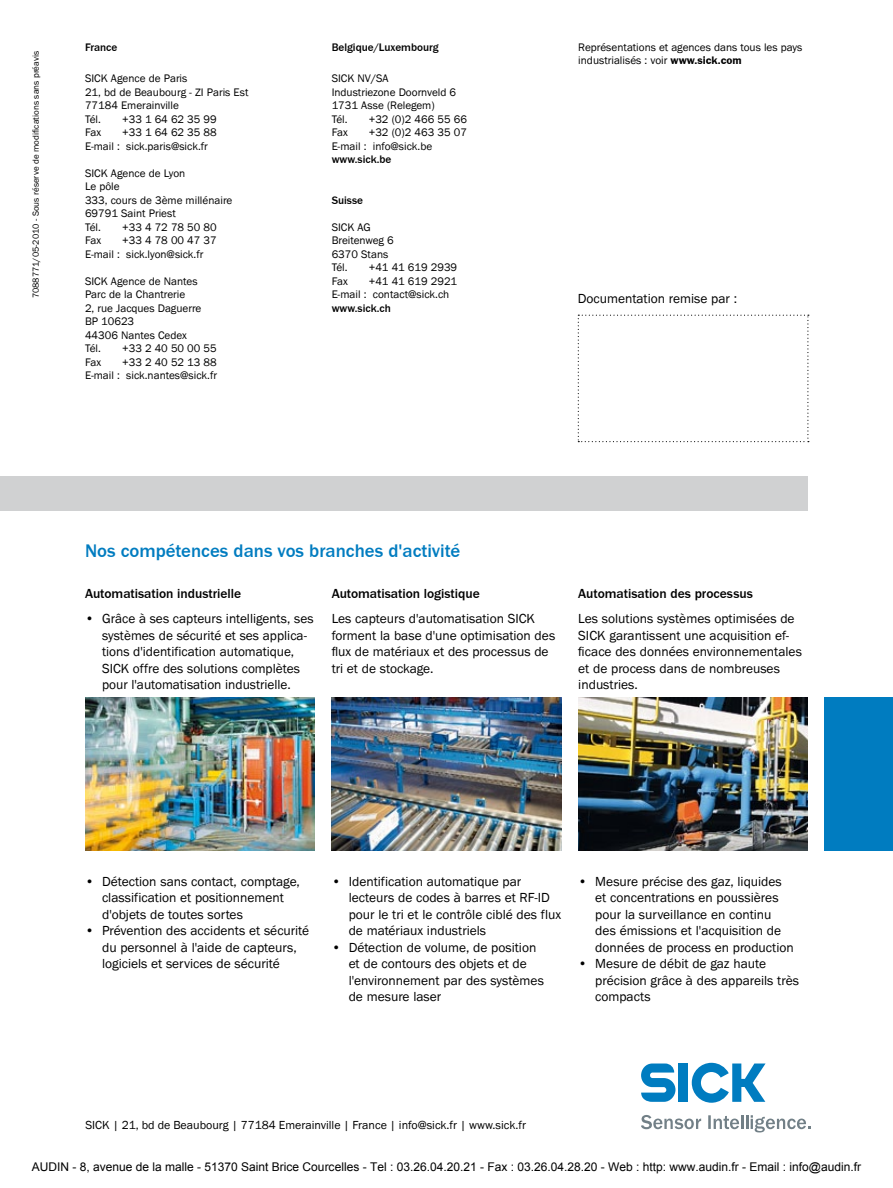
<style>
.page{position:relative;width:893px;height:1188px;background:#fff}
.page>*{position:absolute;margin:0;border:0;box-sizing:border-box;transform-origin:0 0}
.t1{font:500 18.75px "SICK Franklin";color:#007cc0}
.t2{font:13.5px/16.5px "SICK Franklin";color:#000}
.t3{font:500 13.5px "SICK Franklin";color:#000}
.t4{font:12px "Arial";color:#000}
.t5{font:12px "SICK Franklin";color:#000}
.t6{font:11.25px/13.5px "SICK Franklin";color:#000}
.t7{font:500 11.25px "SICK Franklin";color:#000}
.t8{font:9px "SICK Franklin";color:#000}
.s1{font-weight:700}
</style>
<div class="page">
<svg style="left:641px;top:1064px;width:34px;height:38px"></svg>
<div style="left:679px;top:1064px;width:9px;height:38px;background:#007cc0"></div>
<svg style="left:692px;top:1063px;width:73px;height:40px"></svg>
<svg style="left:641px;top:1115px;width:60px;height:14px"></svg>
<svg style="left:708px;top:1115px;width:103px;height:17px"></svg>
<div style="left:825px;top:697px;width:68px;height:153px;background:#007cc0"></div>
<img style="left:578px;top:697px;width:230px;height:153px">
<img style="left:332px;top:697px;width:229px;height:153px">
<img style="left:85px;top:697px;width:230px;height:153px">
<svg style="left:578px;top:315px;width:231px;height:127px"></svg>
<div style="left:0;top:476px;width:808px;height:34px;background:#d0d1d2"></div>
<p class="t8" style="left:30px;top:298px;width:249px;rotate:-90deg">7088771/05-2010 - Sous réserve de modifications sans préavis</p>
<p class="t7" style="left:85px;top:40px;width:34px">France</p>
<p class="t6" style="left:85px;top:72px;width:165px">SICK Agence de Paris<br>21, bd de Beaubourg - ZI Paris Est<br>77184 Emerainville<br>Tél.</p>
<p class="t6" style="left:122px;top:112px;width:96px">+33 1 64 62 35 99</p>
<p class="t6" style="left:85px;top:126px;width:133px;text-indent:37px">+33 1 64 62 35 88<br>E-mail : sick.paris@sick.fr</p>
<p class="t6" style="left:85px;top:166px;width:149px">SICK Agence de Lyon<br>Le pôle<br>333, cours de 3ème millénaire<br>69791 Saint Priest<br>Tél.</p>
<p class="t6" style="left:85px;top:126px;width:18px">Fax</p>
<p class="t6" style="left:122px;top:220px;width:96px">+33 4 72 78 50 80</p>
<p class="t6" style="left:85px;top:234px;width:133px;text-indent:37px">+33 4 78 00 47 37<br>E-mail : sick.lyon@sick.fr</p>
<p class="t6" style="left:85px;top:274px;width:118px">SICK Agence de Nantes<br>Parc de la Chantrerie<br>2, rue Jacques Daguerre<br>BP 10623<br>44306 Nantes Cedex<br>Tél.</p>
<p class="t6" style="left:85px;top:234px;width:18px">Fax</p>
<p class="t6" style="left:122px;top:342px;width:96px">+33 2 40 50 00 55</p>
<p class="t6" style="left:85px;top:355px;width:134px;text-align:right">+33 2 40 52 13 88<br>E-mail : sick.nantes@sick.fr</p>
<p class="t6" style="left:85px;top:355px;width:18px">Fax</p>
<p class="t7" style="left:332px;top:40px;width:109px">Belgique/Luxembourg</p>
<p class="t6" style="left:332px;top:72px;width:126px">SICK NV/SA<br>Industriezone Doornveld 6<br>1731 Asse (Relegem)<br>Tél.</p>
<p class="t6" style="left:369px;top:112px;width:100px">+32 (0)2 466 55 66</p>
<p class="t6" style="left:332px;top:126px;width:137px;text-indent:37px">+32 (0)2 463 35 07<br>E-mail : info@sick.be</p>
<p class="t7" style="left:332px;top:153px;width:61px">www.sick.be</p>
<p class="t7" style="left:332px;top:193px;width:33px">Suisse</p>
<p class="t6" style="left:332px;top:220px;width:64px">SICK AG<br>Breitenweg 6<br>6370 Stans<br>Tél.</p>
<p class="t6" style="left:332px;top:126px;width:18px">Fax</p>
<p class="t6" style="left:369px;top:261px;width:90px">+41 41 619 2939</p>
<p class="t6" style="left:332px;top:274px;width:127px;text-indent:37px">+41 41 619 2921<br>E-mail : contact@sick.ch</p>
<p class="t7" style="left:332px;top:301px;width:61px">www.sick.ch</p>
<p class="t6" style="left:332px;top:274px;width:18px">Fax</p>
<p class="t6" style="left:578px;top:40px;width:226px">Représentations et agences dans tous les pays industrialisés : voir <span class="s1">www.sick.com</span></p>
<p class="t2" style="left:578px;top:290px;width:161px">Documentation remise par :</p>
<h1 class="t1" style="left:85px;top:539px;width:377px">Nos compétences dans vos branches d'activité</h1>
<p class="t3" style="left:85px;top:585px;width:158px">Automatisation industrielle</p>
<p class="t2" style="left:102px;top:611px;width:213px;text-indent:-17px">• Grâce à ses capteurs intelligents, ses systèmes de sécurité et ses applica&shy;tions d'identification automatique, SICK offre des solutions complètes pour l'automatisation industrielle.</p>
<p class="t3" style="left:332px;top:585px;width:150px">Automatisation logistique</p>
<p class="t2" style="left:332px;top:611px;width:225px">Les capteurs d'automatisation SICK forment la base d'une optimisation des flux de matériaux et des processus de tri et de stockage.</p>
<p class="t3" style="left:578px;top:585px;width:176px">Automatisation des processus</p>
<p class="t2" style="left:578px;top:611px;width:225px">Les solutions systèmes optimisées de<br>SICK garantissent une acquisition ef&shy;ficace des données environnementales et de process dans de nombreuses industries.</p>
<p class="t2" style="left:102px;top:873px;width:199px;text-indent:-17px">• Détection sans contact, comptage, classification et positionnement d'objets de toutes sortes</p>
<p class="t2" style="left:102px;top:923px;width:209px;text-indent:-17px">• Prévention des accidents et sécurité du personnel à l'aide de capteurs, logiciels et services de sécurité</p>
<p class="t2" style="left:349px;top:873px;width:214px;text-indent:-17px">• Identification automatique par lecteurs de codes à barres et RF-ID pour le tri et le contrôle ciblé des flux de matériaux industriels</p>
<p class="t2" style="left:349px;top:939px;width:197px;text-indent:-17px">• Détection de volume, de position et de contours des objets et de l'environnement par des systèmes de mesure laser</p>
<p class="t2" style="left:595px;top:873px;width:200px;text-indent:-17px">• Mesure précise des gaz, liquides et concentrations en poussières pour la surveillance en continu des émissions et l'acquisition de données de process en production</p>
<p class="t2" style="left:595px;top:956px;width:205px;text-indent:-17px">• Mesure de débit de gaz haute précision grâce à des appareils très compacts</p>
<p class="t5" style="left:85px;top:1118px;width:442px">SICK | 21, bd de Beaubourg | 77184 Emerainville | France | info@sick.fr | www.sick.fr</p>
<p class="t4" style="left:32px;top:1159px;width:831px">AUDIN - 8, avenue de la malle - 51370 Saint Brice Courcelles - Tel : 03.26.04.20.21 - Fax : 03.26.04.28.20 - Web : http: www.audin.fr - Email : info@audin.fr</p>
</div>
